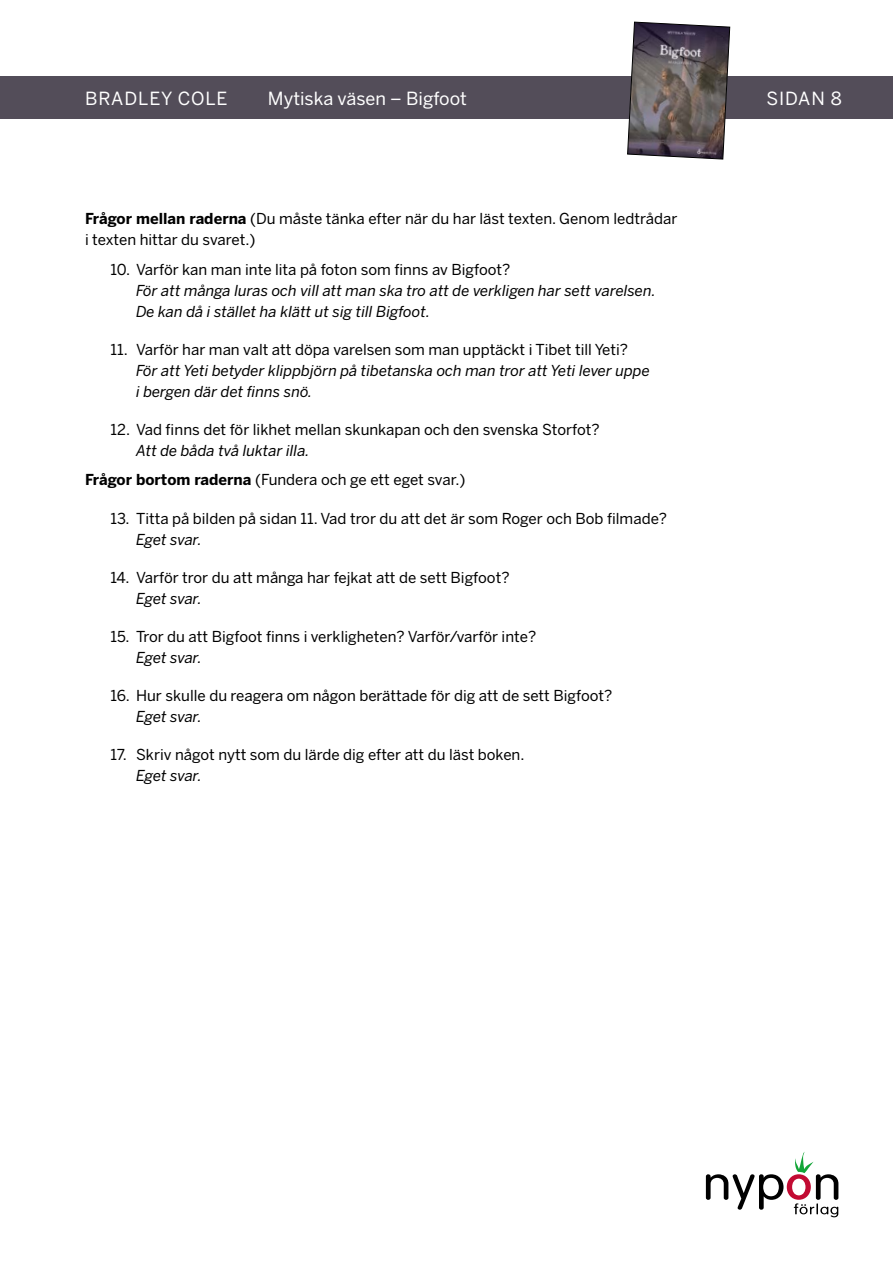
<style>
.page{position:relative;width:893px;height:1263px;background:#fff}
.page>*{position:absolute;margin:0;border:0;box-sizing:border-box;transform-origin:0 0}
.t1{font:18px "Benton Sans";color:#fff}
.t2{font:18px "Benton Sans";letter-spacing:.05em;color:#fff}
.t3{font:15px/21px "Benton Sans";color:#000}
.t4{font:italic 15px/21px "Benton Sans";color:#000}
.s1{font-weight:700}
.s2{font-style:italic}
</style>
<div class="page">
<svg style="left:706px;top:1152px;width:132px;height:65px"></svg>
<div style="left:0;top:77px;width:893px;height:42px;background:#534d59"></div>
<svg style="left:627px;top:21px;width:103px;height:139px;background:#696164"></svg>
<p class="t2" style="left:85px;top:87px;width:144px">BRADLEY COLE</p>
<p class="t1" style="left:268px;top:87px;width:201px">Mytiska väsen – Bigfoot</p>
<p class="t1" style="left:766px;top:87px;width:77px">SIDAN 8</p>
<p class="t3" style="left:85px;top:209px;width:594px"><span class="s1">Frågor mellan raderna</span> (Du måste tänka efter när du har läst texten. Genom ledtrådar i texten hittar du svaret.)</p>
<p class="t3" style="left:111px;top:259px;width:401px">10. Varför kan man inte lita på foton som finns av Bigfoot?</p>
<p class="t4" style="left:136px;top:280px;width:521px">För att många luras och vill att man ska tro att de verkligen har sett varelsen.<br>De kan då i stället ha klätt ut sig till Bigfoot.</p>
<p class="t3" style="left:111px;top:339px;width:519px">11. Varför har man valt att döpa varelsen som man upptäckt i Tibet till Yeti?</p>
<p class="t4" style="left:136px;top:360px;width:515px">För att Yeti betyder klippbjörn på tibetanska och man tror att Yeti lever uppe i bergen där det finns snö.</p>
<p class="t3" style="left:111px;top:419px;width:491px">12. Vad finns det för likhet mellan skunkapan och den svenska Storfot?</p>
<p class="t3" style="left:85px;top:436px;width:382px;line-height:29.5px;text-indent:51px"><span class="s2">Att de båda två luktar illa.<br></span><span class="s1">Frågor bortom raderna</span> (Fundera och ge ett eget svar.)</p>
<p class="t3" style="left:111px;top:508px;width:558px">13. Titta på bilden på sidan 11. Vad tror du att det är som Roger och Bob filmade?</p>
<p class="t4" style="left:136px;top:529px;width:67px">Eget svar.</p>
<p class="t3" style="left:111px;top:567px;width:400px">14. Varför tror du att många har fejkat att de sett Bigfoot?</p>
<p class="t4" style="left:136px;top:588px;width:67px">Eget svar.</p>
<p class="t3" style="left:111px;top:626px;width:427px">15. Tror du att Bigfoot finns i verkligheten? Varför/varför inte?</p>
<p class="t4" style="left:136px;top:647px;width:67px">Eget svar.</p>
<p class="t3" style="left:111px;top:685px;width:503px">16. Hur skulle du reagera om någon berättade för dig att de sett Bigfoot?</p>
<p class="t4" style="left:136px;top:706px;width:67px">Eget svar.</p>
<p class="t3" style="left:111px;top:744px;width:415px">17. Skriv något nytt som du lärde dig efter att du läst boken.</p>
<p class="t4" style="left:136px;top:765px;width:67px">Eget svar.</p>
</div>
